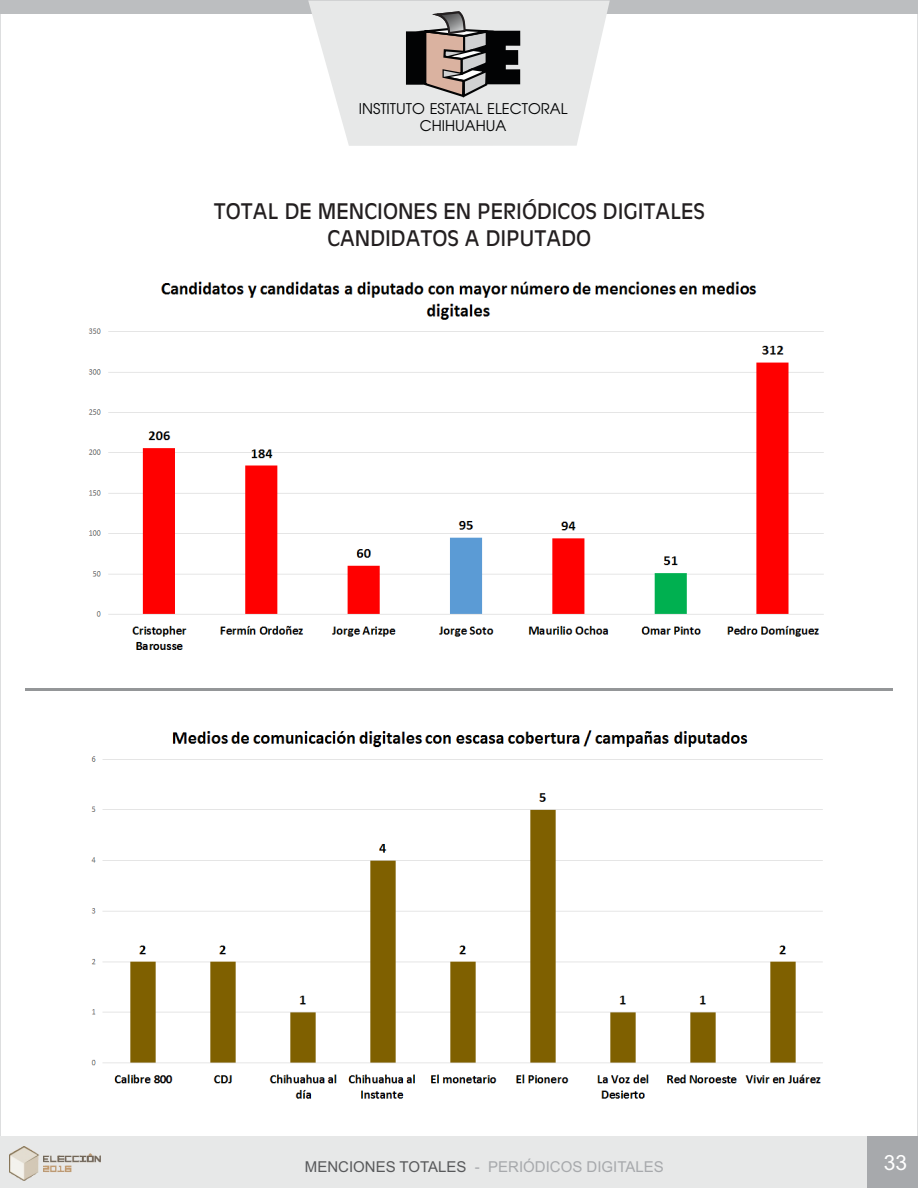
<style>
.page{position:relative;width:918px;height:1188px;background:#fff}
.page>*{position:absolute;margin:0;border:0;box-sizing:border-box;transform-origin:0 0}
.t1{font:21px/26.7px "Antique Olive";color:#231f20;text-align:center}
.t2{font:21px "Arial";color:#fff}
.t3{font:15px "Arial";color:#a7a9ac}
.t4{font:14.7px/17.4px "Avian";color:#020304;text-align:center}
.s1{color:#58595b}
</style>
<div class="page">
<div style="left:0;top:0;width:918px;height:14px;background:#bcbec0"></div>
<svg style="left:309px;top:2px;width:301px;height:144px;fill:#e7e8e8"></svg>
<svg style="left:406px;top:9px;width:114px;height:90px;background:#8a8482"></svg>
<hr style="left:25px;top:688px;width:868px;height:2px;background:#949698">
<img style="left:88px;top:281px;width:736px;height:369px">
<img style="left:91px;top:730px;width:732px;height:369px">
<div style="left:0;top:1137px;width:918px;height:51px;background:#e7e8e8"></div>
<img style="left:9px;top:1146px;width:91px;height:34px">
<div style="left:868px;top:1137px;width:50px;height:51px;background:#a7a9ac"></div>
<p class="t4" style="left:359px;top:101px;width:210px">INSTITUTO ESTATAL ELECTORAL<br>CHIHUAHUA</p>
<p class="t1" style="left:214px;top:199px;width:492px">TOTAL DE MENCIONES EN PERIÓDICOS DIGITALES<br>CANDIDATOS A DIPUTADO</p>
<p class="t3" style="left:305px;top:1161px;width:360px"><span class="s1">MENCIONES TOTALES</span> - PERIÓDICOS DIGITALES</p>
<p class="t2" style="left:884px;top:1155px;width:25px">33</p>
</div>
